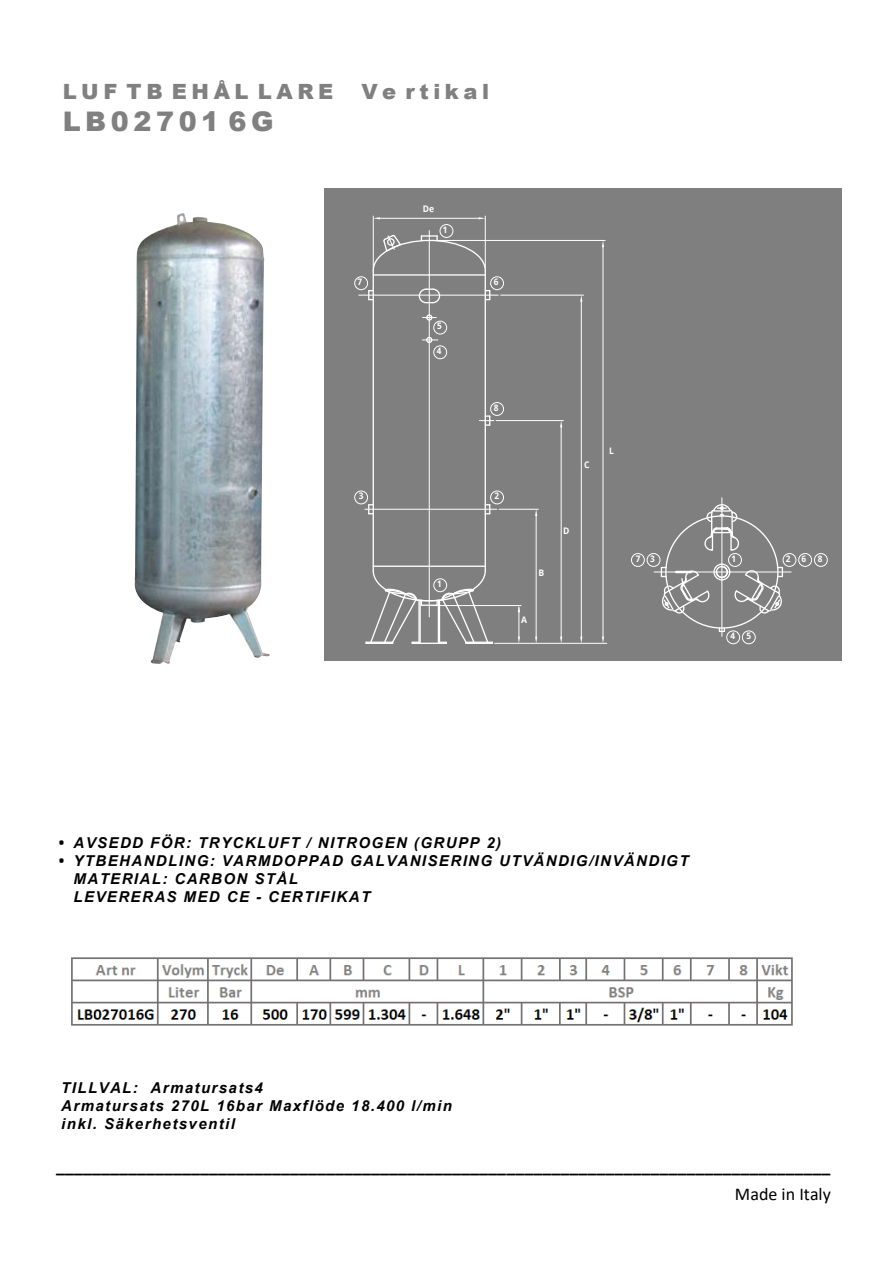
<style>
.page{position:relative;width:893px;height:1263px;background:#fff}
.page>*{position:absolute;margin:0;border:0;box-sizing:border-box;transform-origin:0 0}
.t1{font:900 27px "Arial";letter-spacing:.17em;color:#808080}
.t2{font:900 21px "Arial";letter-spacing:.22em;color:#808080}
.t3{font:700 18px "Calibri";color:#000}
.t4{font:18px "Calibri";color:#000}
.t5{font:italic 700 15px/18px "Arial";letter-spacing:.095em;color:#000}
.t6{font:700 9px "Noto Sans";color:#fff;scale:.95 1}
.s1{font-family:"Noto Sans"}
.s2{font-style:inherit}
</style>
<div class="page">
<div style="left:325px;top:188px;width:516px;height:472px;background:#7f7f7f"></div>
<hr style="left:429px;top:230px;width:1px;height:387px;background:#fff">
<hr style="left:380px;top:218px;width:99px;height:1px;background:#fff">
<hr style="left:373px;top:216px;width:1px;height:52px;background:#fff">
<svg style="left:373px;top:217px;width:7px;height:2px"></svg>
<hr style="left:485px;top:216px;width:1px;height:52px;background:#fff">
<svg style="left:479px;top:217px;width:6px;height:2px"></svg>
<hr style="left:365px;top:509px;width:132px;height:1px;background:#fff">
<hr style="left:359px;top:295px;width:139px;height:1px;background:#fff">
<hr style="left:495px;top:643px;width:112px;height:1px;background:#fff">
<hr style="left:431px;top:605px;width:90px;height:1px;background:#fff">
<hr style="left:519px;top:607px;width:1px;height:30px;background:#fff">
<svg style="left:518px;top:637px;width:2px;height:6px"></svg>
<hr style="left:499px;top:509px;width:39px;height:1px;background:#fff">
<hr style="left:536px;top:516px;width:1px;height:121px;background:#fff">
<svg style="left:535px;top:637px;width:2px;height:6px"></svg>
<svg style="left:535px;top:509px;width:2px;height:7px"></svg>
<hr style="left:501px;top:295px;width:83px;height:1px;background:#fff">
<hr style="left:581px;top:302px;width:1px;height:335px;background:#fff">
<svg style="left:580px;top:637px;width:2px;height:6px"></svg>
<svg style="left:580px;top:295px;width:2px;height:7px"></svg>
<hr style="left:431px;top:240px;width:174px;height:1px;background:#fff">
<hr style="left:603px;top:247px;width:1px;height:390px;background:#fff">
<svg style="left:602px;top:637px;width:2px;height:6px"></svg>
<svg style="left:602px;top:241px;width:2px;height:6px"></svg>
<hr style="left:496px;top:420px;width:67px;height:1px;background:#fff">
<hr style="left:561px;top:427px;width:1px;height:210px;background:#fff">
<svg style="left:560px;top:421px;width:2px;height:6px"></svg>
<svg style="left:560px;top:637px;width:2px;height:6px"></svg>
<hr style="left:373px;top:270px;width:1px;height:301px;background:#fff">
<hr style="left:485px;top:270px;width:1px;height:301px;background:#fff">
<hr style="left:373px;top:274px;width:112px;height:2px;background:#fff">
<svg style="left:418px;top:288px;width:23px;height:16px"></svg>
<div style="left:426px;top:314px;width:6px;height:7px;border:1px solid #fff;border-radius:50%"></div>
<hr style="left:373px;top:566px;width:112px;height:1px;background:#fff">
<svg style="left:368px;top:504px;width:5px;height:10px"></svg>
<svg style="left:486px;top:504px;width:4px;height:10px"></svg>
<svg style="left:365px;top:569px;width:128px;height:75px;background:#909090"></svg>
<svg style="left:422px;top:337px;width:16px;height:6px"></svg>
<svg style="left:486px;top:290px;width:4px;height:10px"></svg>
<svg style="left:368px;top:290px;width:5px;height:10px"></svg>
<svg style="left:479px;top:415px;width:15px;height:11px"></svg>
<svg style="left:372px;top:234px;width:115px;height:38px;background:#8c8c8c"></svg>
<div style="left:434px;top:579px;width:13px;height:13px;border:1px solid #fff;border-radius:50%"></div>
<div style="left:434px;top:346px;width:13px;height:13px;border:1px solid #fff;border-radius:50%"></div>
<div style="left:434px;top:321px;width:13px;height:13px;border:1px solid #fff;border-radius:50%"></div>
<div style="left:440px;top:224px;width:13px;height:14px;border:1px solid #fff;border-radius:50%"></div>
<div style="left:354px;top:491px;width:14px;height:13px;border:1px solid #fff;border-radius:50%"></div>
<div style="left:354px;top:277px;width:14px;height:13px;border:1px solid #fff;border-radius:50%"></div>
<div style="left:490px;top:491px;width:14px;height:13px;border:1px solid #fff;border-radius:50%"></div>
<div style="left:490px;top:277px;width:14px;height:13px;border:1px solid #fff;border-radius:50%"></div>
<div style="left:490px;top:402px;width:14px;height:14px;border:1px solid #fff;border-radius:50%"></div>
<hr style="left:654px;top:572px;width:137px;height:1px;background:#fff">
<hr style="left:722px;top:498px;width:1px;height:138px;background:#fff">
<svg style="left:704px;top:503px;width:34px;height:48px;background:#a0a0a0"></svg>
<svg style="left:719px;top:628px;width:6px;height:4px"></svg>
<svg style="left:734px;top:567px;width:49px;height:46px;background:#999"></svg>
<div style="left:713px;top:563px;width:17px;height:17px;border:1px solid #fff;border-radius:50%"></div>
<svg style="left:661px;top:565px;width:67px;height:49px;background:#989898"></svg>
<div style="left:647px;top:553px;width:13px;height:14px;border:1px solid #fff;border-radius:50%"></div>
<div style="left:742px;top:631px;width:13px;height:13px;border:1px solid #fff;border-radius:50%"></div>
<div style="left:798px;top:553px;width:14px;height:14px;border:1px solid #fff;border-radius:50%"></div>
<div style="left:814px;top:553px;width:13px;height:14px;border:1px solid #fff;border-radius:50%"></div>
<div style="left:631px;top:553px;width:14px;height:14px;border:1px solid #fff;border-radius:50%"></div>
<div style="left:726px;top:631px;width:14px;height:13px;border:1px solid #fff;border-radius:50%"></div>
<div style="left:783px;top:553px;width:13px;height:14px;border:1px solid #fff;border-radius:50%"></div>
<div style="left:728px;top:553px;width:14px;height:14px;border:1px solid #fff;border-radius:50%"></div>
<img style="left:135px;top:214px;width:135px;height:450px">
<img style="left:71px;top:957px;width:722px;height:69px">
<p class="t2" style="left:63px;top:76px;width:272px">LUF TB EHÅL LARE</p>
<p class="t2" style="left:361px;top:76px;width:129px">Ve rtikal</p>
<p class="t1" style="left:63px;top:102px;width:212px">LB02701 6G</p>
<p class="t6" style="left:358px;top:275px;width:6px">7</p>
<p class="t6" style="left:359px;top:489px;width:6px">3</p>
<p class="t6" style="left:423px;top:202px;width:13px">De</p>
<p class="t6" style="left:443px;top:223px;width:6px">1</p>
<p class="t6" style="left:437px;top:320px;width:6px">5</p>
<p class="t6" style="left:437px;top:344px;width:6px">4</p>
<p class="t6" style="left:437px;top:577px;width:6px">1</p>
<p class="t6" style="left:494px;top:275px;width:6px">6</p>
<p class="t6" style="left:494px;top:401px;width:6px">8</p>
<p class="t6" style="left:494px;top:489px;width:6px">2</p>
<p class="t6" style="left:584px;top:458px;width:7px">C</p>
<p class="t6" style="left:609px;top:444px;width:7px">L</p>
<p class="t6" style="left:539px;top:566px;width:8px">B</p>
<p class="t6" style="left:521px;top:613px;width:8px">A</p>
<p class="t6" style="left:563px;top:524px;width:8px">D</p>
<p class="t6" style="left:650px;top:552px;width:6px">3</p>
<p class="t6" style="left:731px;top:552px;width:6px">1</p>
<p class="t6" style="left:786px;top:552px;width:6px">2</p>
<p class="t6" style="left:636px;top:552px;width:6px">7</p>
<p class="t6" style="left:802px;top:552px;width:6px">6</p>
<p class="t6" style="left:818px;top:552px;width:6px">8</p>
<p class="t6" style="left:730px;top:629px;width:6px">4</p>
<p class="t6" style="left:746px;top:629px;width:6px">5</p>
<p class="t5" style="left:58px;top:834px;width:444px"><span class="s1">•</span> AVSEDD FÖR: TRYCKLUFT / NITROGEN (GRUPP 2)</p>
<p class="t5" style="left:73px;top:852px;width:616px;text-indent:-15px"><span class="s1">•</span> <span class="s2">YTBEHANDLING</span>: <span class="s2">VARMDOPPAD GALVANISERING</span> UTVÄNDIG<span class="s2">/INVÄNDIGT<br></span>MATERIAL: CARBON STÅL<br>LEVERERAS MED CE - CERTIFIKAT</p>
<p class="t5" style="left:61px;top:1079px;width:392px">TILLVAL: Armatursats<span class="s2">4<br></span>Armatursats <span class="s2">27</span>0L 1<span class="s2">6</span>bar Maxflöde <span class="s2">18.4</span>00 l/min inkl. Säkerhetsventil</p>
<p class="t3" style="left:56px;top:1154px;width:776px">______________________________________________________________________________________</p>
<p class="t4" style="left:735px;top:1181px;width:98px">Made in Italy</p>
</div>
